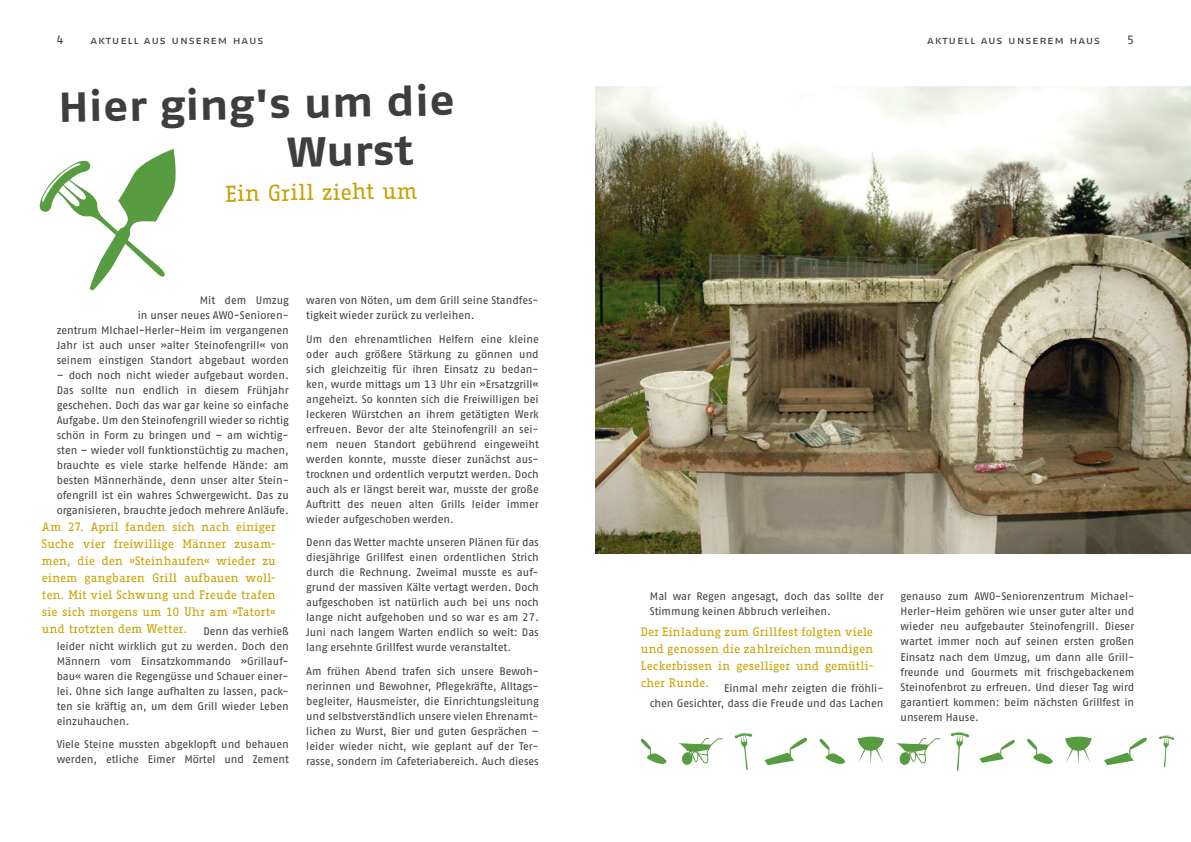
<style>
.page{position:relative;width:1191px;height:842px;background:#fff}
.page>*{position:absolute;margin:0;border:0;box-sizing:border-box;transform-origin:0 0}
.t1{font:41.9px/49px "Fago Ex Bold Tf";color:#3e3d40}
.t2{font:22.5px "Fago Office Serif";color:#c7a100}
.t3{font:12px/17px "Fago Office Serif";color:#c7a100;text-align:justify}
.t4{font:12px "Fago No Regular Tf";color:#3e3d40}
.t5{font:11px/15px "Fago No Regular Tf";letter-spacing:-.005em;color:#3e3d40;text-align:justify}
.t6{font:11px "Fago Ex Regular Caps";letter-spacing:.07em;color:#3e3d40}
</style>
<div class="page">
<img style="left:595px;top:86px;width:596px;height:468px">
<svg style="left:39px;top:149px;width:137px;height:141px"></svg>
<svg style="left:1159px;top:735px;width:15px;height:33px"></svg>
<svg style="left:950px;top:732px;width:19px;height:39px"></svg>
<svg style="left:734px;top:733px;width:18px;height:37px"></svg>
<svg style="left:1104px;top:737px;width:43px;height:28px"></svg>
<svg style="left:979px;top:740px;width:36px;height:23px"></svg>
<svg style="left:764px;top:737px;width:43px;height:28px"></svg>
<svg style="left:1027px;top:738px;width:26px;height:26px"></svg>
<svg style="left:819px;top:738px;width:26px;height:26px"></svg>
<svg style="left:640px;top:738px;width:27px;height:26px"></svg>
<svg style="left:896px;top:738px;width:44px;height:27px"></svg>
<svg style="left:679px;top:738px;width:43px;height:27px"></svg>
<svg style="left:1065px;top:737px;width:26px;height:29px"></svg>
<svg style="left:857px;top:737px;width:27px;height:29px"></svg>
<p class="t4" style="left:57px;top:33px;width:8px">4</p>
<p class="t4" style="left:1127px;top:33px;width:8px">5</p>
<h1 class="t1" style="left:286px;top:78px;width:170px;text-indent:-228px;rotate:-1deg">Hier ging's um die<br>Wurst</h1>
<p class="t6" style="left:90px;top:34px;width:175px">aktuell aus unserem haus</p>
<p class="t6" style="left:927px;top:34px;width:175px">aktuell aus unserem haus</p>
<h2 class="t2" style="left:225px;top:181px;width:194px;rotate:-1deg">Ein Grill zieht um</h2>
<p class="t5" style="left:57px;top:292px;width:234px;text-align:right">Mit dem Umzug<br>in unser neues AWO-Senioren-<br>zentrum MIchael-Herler-Heim im vergangenen Jahr ist auch unser »alter Steinofengrill« von seinem einstigen Standort abgebaut worden</p>
<p class="t5" style="left:57px;top:367px;width:234px">– doch noch nicht wieder aufgebaut worden.<br>Das sollte nun endlich in diesem Frühjahr geschehen. Doch das war gar keine so einfache Aufgabe. Um den Steinofengrill wieder so richtig schön in Form zu bringen und – am wichtig&shy;sten – wieder voll funktionstüchtig zu machen, brauchte es viele starke helfende Hände: am besten Männerhände, denn unser alter Stein&shy;ofengrill ist ein wahres Schwergewicht. Das zu organisieren, brauchte jedoch mehrere Anläufe.</p>
<p class="t3" style="left:42px;top:519px;width:235px">Am 27. April fanden sich nach einiger Suche vier freiwillige Männer zusam&shy;men, die den »Steinhaufen« wieder zu einem gangbaren Grill aufbauen woll&shy;ten. Mit viel Schwung und Freude trafen sie sich morgens um 10 Uhr am »Tatort« und trotzten dem Wetter.</p>
<p class="t5" style="left:57px;top:623px;width:234px;text-indent:147px">Denn das verhieß leider nicht wirklich gut zu werden. Doch den Männern vom Einsatzkommando »Grillauf&shy;bau« waren die Regengüsse und Schauer einer&shy;lei. Ohne sich lange aufhalten zu lassen, pack&shy;ten sie kräftig an, um dem Grill wieder Leben einzuhauchen.</p>
<p class="t5" style="left:57px;top:737px;width:234px">Viele Steine mussten abgeklopft und behauen werden, etliche Eimer Mörtel und Zement</p>
<p class="t5" style="left:306px;top:293px;width:234px">waren von Nöten, um dem Grill seine Standfes&shy;tigkeit wieder zurück zu verleihen.</p>
<p class="t5" style="left:306px;top:331px;width:234px">Um den ehrenamtlichen Helfern eine kleine oder auch größere Stärkung zu gönnen und sich gleichzeitig für ihren Einsatz zu bedan&shy;ken, wurde mittags um 13 Uhr ein »Ersatzgrill« angeheizt. So konnten sich die Freiwilligen bei leckeren Würstchen an ihrem getätigten Werk erfreuen. Bevor der alte Steinofengrill an sei&shy;nem neuen Standort gebührend eingeweiht werden konnte, musste dieser zunächst aus&shy;trocknen und ordentlich verputzt werden. Doch auch als er längst bereit war, musste der große Auftritt des neuen alten Grills leider immer wieder aufgeschoben werden.</p>
<p class="t5" style="left:306px;top:535px;width:234px">Denn das Wetter machte unseren Plänen für das diesjährige Grillfest einen ordentlichen Strich durch die Rechnung. Zweimal musste es auf&shy;grund der massiven Kälte vertagt werden. Doch aufgeschoben ist natürlich auch bei uns noch lange nicht aufgehoben und so war es am 27.<br>Juni nach langem Warten endlich so weit: Das lang ersehnte Grillfest wurde veranstaltet.</p>
<p class="t5" style="left:306px;top:663px;width:234px">Am frühen Abend trafen sich unsere Bewoh&shy;nerinnen und Bewohner, Pflegekräfte, Alltags&shy;begleiter, Hausmeister, die Einrichtungsleitung und selbstverständlich unsere vielen Ehrenamt&shy;lichen zu Wurst, Bier und guten Gesprächen – leider wieder nicht, wie geplant auf der Ter&shy;rasse, sondern im Cafeteriabereich. Auch dieses</p>
<p class="t5" style="left:650px;top:589px;width:235px">Mal war Regen angesagt, doch das sollte der<br>Stimmung keinen Abbruch verleihen.</p>
<p class="t3" style="left:641px;top:623px;width:234px">Der Einladung zum Grillfest folgten viele und genossen die zahlreichen mundigen Leckerbissen in geselliger und gemütli&shy;cher Runde.</p>
<p class="t5" style="left:650px;top:680px;width:235px;text-align:right">Einmal mehr zeigten die fröhli-<br>chen Gesichter, dass die Freude und das Lachen</p>
<p class="t5" style="left:900px;top:589px;width:235px">genauso zum AWO-Seniorenzentrum Michael-Herler-Heim gehören wie unser guter alter und wieder neu aufgebauter Steinofengrill. Dieser wartet immer noch auf seinen ersten großen Einsatz nach dem Umzug, um dann alle Grill&shy;freunde und Gourmets mit frischgebackenem Steinofenbrot zu erfreuen. Und dieser Tag wird garantiert kommen: beim nächsten Grillfest in unserem Hause.</p>
</div>
